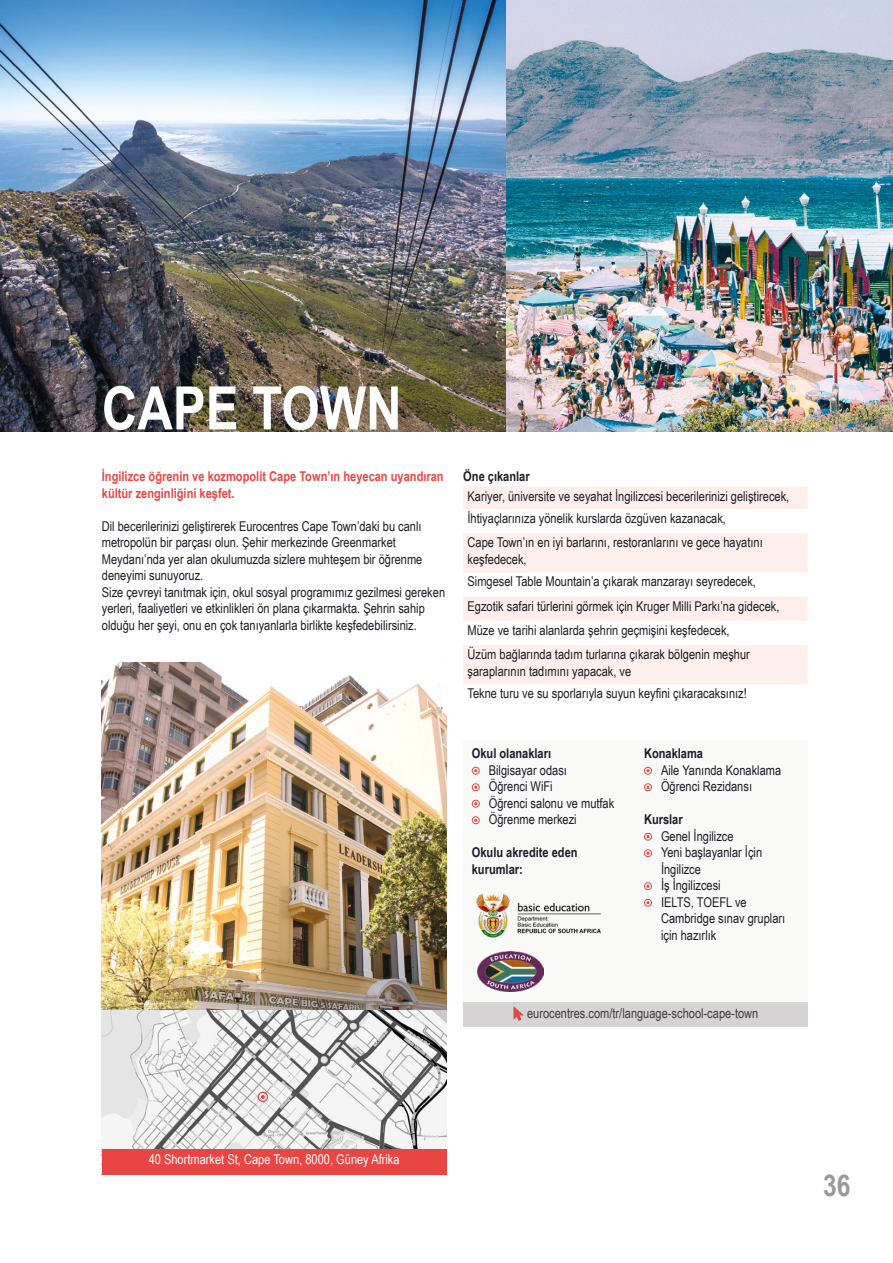
<style>
.page{position:relative;width:893px;height:1263px;background:#fff}
.page>*{position:absolute;margin:0;border:0;box-sizing:border-box;transform-origin:0 0}
.t1{font:700 60px "Arial Narrow";color:#fff}
.t2{font:700 30px "Arial Narrow";color:#9a999a}
.t3{font:13.5px/16.5px "Arial Narrow";color:#1c1d28}
.t4{font:700 13.5px/16.5px "Arial Narrow";color:#e94543}
.t5{font:700 13.5px/16.5px "Arial Narrow";color:#1c1d28}
.t6{font:13.5px "Arial Narrow";color:#3e3e3e}
.t7{font:13.5px "Arial Narrow";color:#fff}
</style>
<div class="page">
<img style="left:0;top:0;width:893px;height:432px">
<img style="left:102px;top:663px;width:344px;height:512px">
<div style="left:464px;top:1002px;width:344px;height:25px;background:#d5d3d4"></div>
<svg style="left:513px;top:1006px;width:11px;height:15px"></svg>
<svg style="left:463px;top:486px;width:345px;height:198px;fill:#feefec"></svg>
<div style="left:463px;top:740px;width:345px;height:261px;background:#f9f9f8"></div>
<div style="left:472px;top:767px;width:8px;height:8px;border:1px solid #e94543;border-radius:50%"></div>
<div style="left:472px;top:783px;width:8px;height:8px;border:1px solid #e94543;border-radius:50%"></div>
<div style="left:472px;top:800px;width:8px;height:8px;border:1px solid #e94543;border-radius:50%"></div>
<div style="left:472px;top:816px;width:8px;height:8px;border:1px solid #e94543;border-radius:50%"></div>
<div style="left:644px;top:767px;width:8px;height:8px;border:1px solid #e94543;border-radius:50%"></div>
<div style="left:644px;top:783px;width:8px;height:8px;border:1px solid #e94543;border-radius:50%"></div>
<div style="left:644px;top:833px;width:8px;height:8px;border:1px solid #e94543;border-radius:50%"></div>
<div style="left:644px;top:849px;width:8px;height:8px;border:1px solid #e94543;border-radius:50%"></div>
<div style="left:644px;top:882px;width:8px;height:8px;border:1px solid #e94543;border-radius:50%"></div>
<div style="left:644px;top:899px;width:8px;height:8px;border:1px solid #e94543;border-radius:50%"></div>
<div style="left:102px;top:1149px;width:344px;height:25px;background:#e94543"></div>
<img style="left:476px;top:893px;width:125px;height:45px">
<svg style="left:261px;top:1095px;width:4px;height:4px"></svg>
<div style="left:258px;top:1092px;width:10px;height:10px;border:1px solid #e94543;border-radius:50%"></div>
<img style="left:478px;top:951px;width:66px;height:40px">
<h1 class="t1" style="left:102px;top:363px;width:301px">CAPE TOWN</h1>
<p class="t4" style="left:102px;top:467px;width:343px">İngilizce öğrenin ve kozmopolit Cape Town’ın heyecan uyandıran kültür zenginliğini keşfet.</p>
<p class="t3" style="left:102px;top:517px;width:345px">Dil becerilerinizi geliştirerek Eurocentres Cape Town’daki bu canlı metropolün bir parçası olun. Şehir merkezinde Greenmarket Meydanı’nda yer alan okulumuzda sizlere muhteşem bir öğrenme deneyimi sunuyoruz.<br>Size çevreyi tanıtmak için, okul sosyal programımız gezilmesi gereken yerleri, faaliyetleri ve etkinlikleri ön plana çıkarmakta. Şehrin sahip olduğu her şeyi, onu en çok tanıyanlarla birlikte keşfedebilirsiniz.</p>
<p class="t5" style="left:463px;top:467px;width:68px">Öne çıkanlar</p>
<p class="t3" style="left:468px;top:484px;width:323px;line-height:22.6px">Kariyer, üniversite ve seyahat İngilizcesi becerilerinizi geliştirecek,<br>İhtiyaçlarınıza yönelik kurslarda özgüven kazanacak,</p>
<p class="t3" style="left:468px;top:534px;width:297px">Cape Town’ın en iyi barlarını, restoranlarını ve gece hayatını keşfedecek,</p>
<p class="t3" style="left:468px;top:569px;width:313px;line-height:24.3px">Simgesel Table Mountain’a çıkarak manzarayı seyredecek, Egzotik safari türlerini görmek için Kruger Milli Parkı’na gidecek, Müze ve tarihi alanlarda şehrin geçmişini keşfedecek,<br>Üzüm bağlarında tadım turlarına çıkarak bölgenin meşhur</p>
<p class="t3" style="left:468px;top:659px;width:281px;line-height:22.6px">şaraplarının tadımını yapacak, ve<br>Tekne turu ve su sporlarıyla suyun keyfini çıkaracaksınız!</p>
<p class="t5" style="left:472px;top:744px;width:81px">Okul olanakları</p>
<p class="t3" style="left:489px;top:761px;width:127px">Bilgisayar odası<br>Öğrenci WiFi<br>Öğrenci salonu ve mutfak<br>Öğrenme merkezi</p>
<p class="t5" style="left:472px;top:843px;width:107px">Okulu akredite eden kurumlar:</p>
<p class="t5" style="left:644px;top:744px;width:61px">Konaklama</p>
<p class="t3" style="left:661px;top:761px;width:122px">Aile Yanında Konaklama<br>Öğrenci Rezidansı</p>
<p class="t5" style="left:644px;top:810px;width:40px">Kurslar</p>
<p class="t3" style="left:661px;top:827px;width:126px">Genel İngilizce<br>Yeni başlayanlar İçin<br>İngilizce<br>İş İngilizcesi<br>IELTS, TOEFL ve<br>Cambridge sınav grupları için hazırlık</p>
<p class="t6" style="left:527px;top:1003px;width:233px">eurocentres.com/tr/language-school-cape-town</p>
<p class="t7" style="left:149px;top:1149px;width:252px">40 Shortmarket St, Cape Town, 8000, Güney Afrika</p>
<h2 class="t2" style="left:823px;top:1163px;width:29px">36</h2>
</div>
